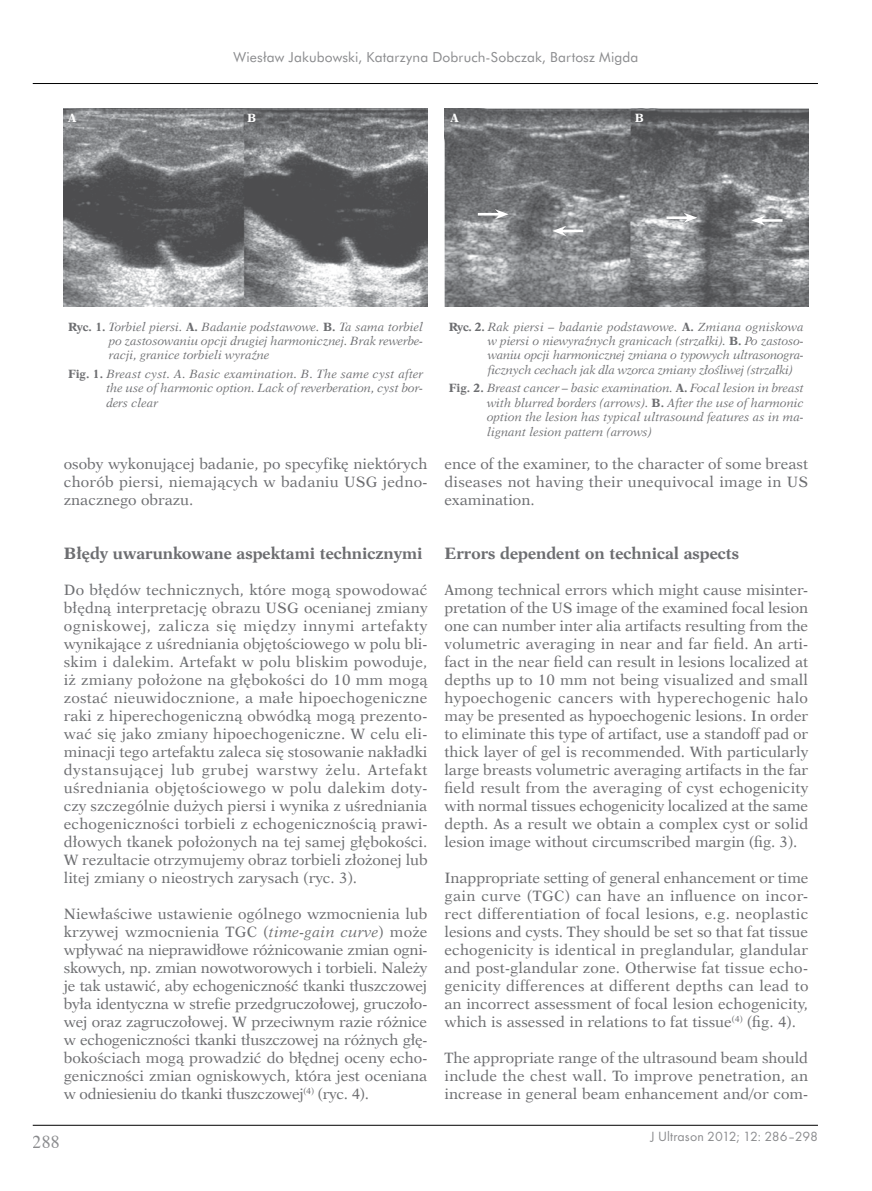
<style>
.page{position:relative;width:872px;height:1191px;background:#fff}
.page>*{position:absolute;margin:0;border:0;box-sizing:border-box;transform-origin:0 0}
.t1{font:18px "Times";color:#6d6e71}
.t2{font:700 16.5px "Dutch 823 EU";color:#6d6e71}
.t3{font:15px/18px "Dutch 823 EU";color:#6d6e71;text-align:justify}
.t4{font:13.8px "Futura PL";letter-spacing:.01em;color:#6d6e71}
.t5{font:13.8px "Pfutura";letter-spacing:-.005em;color:#6d6e71}
.t6{font:italic 12px/14.4px "Dutch 823 EU";color:#6d6e71;text-align:justify}
.t7{font:700 12px "Dutch 823 EU";color:#fff}
.s1{font-weight:700;font-style:normal}
.s2{font-style:italic}
</style>
<div class="page">
<hr style="left:33px;top:1125px;width:785px;height:1px;background:#000">
<hr style="left:33px;top:83px;width:785px;height:1px;background:#000">
<img style="left:64px;top:109px;width:363px;height:197px">
<img style="left:444px;top:108px;width:364px;height:198px">
<svg style="left:478px;top:209px;width:31px;height:10px"></svg>
<svg style="left:552px;top:226px;width:31px;height:10px"></svg>
<svg style="left:751px;top:215px;width:31px;height:10px"></svg>
<svg style="left:666px;top:213px;width:31px;height:10px"></svg>
<p class="t4" style="left:233px;top:49px;width:406px">Wiesław Jakubowski, Katarzyna Dobruch‑Sobczak, Bartosz Migda</p>
<p class="t7" style="left:68px;top:111px;width:10px">A</p>
<p class="t7" style="left:247px;top:111px;width:11px">B</p>
<p class="t7" style="left:450px;top:111px;width:10px">A</p>
<p class="t7" style="left:635px;top:111px;width:11px">B</p>
<p class="t6" style="left:109px;top:319px;width:316px;text-indent:-41px"><span class="s1">Ryc. 1.</span> Torbiel piersi. <span class="s1">A.</span> Badanie podstawowe. <span class="s1">B.</span> Ta sama torbiel po zastosowaniu opcji drugiej harmonicznej. Brak rewerbe‑ racji, granice torbieli wyraźne</p>
<p class="t6" style="left:106px;top:367px;width:318px;text-indent:-38px"><span class="s1">Fig. 1.</span> Breast cyst. A. Basic examination. B. The same cyst after the use of harmonic option. Lack of reverberation, cyst bor‑ ders clear</p>
<p class="t3" style="left:64px;top:454px;width:365px">osoby wykonującej badanie, po specyfikę niektórych chorób piersi, niemających w badaniu USG jedno‑ znacznego obrazu.</p>
<p class="t2" style="left:64px;top:543px;width:360px">Błędy uwarunkowane aspektami technicznymi</p>
<p class="t3" style="left:64px;top:580px;width:365px">Do błędów technicznych, które mogą spowodować błędną interpretację obrazu USG ocenianej zmiany ogniskowej, zalicza się między innymi artefakty wynikające z uśredniania objętościowego w polu bli‑ skim i dalekim. Artefakt w polu bliskim powoduje, iż zmiany położone na głębokości do 10 mm mogą zostać nieuwidocznione, a małe hipoechogeniczne raki z hiperechogeniczną obwódką mogą prezento‑ wać się jako zmiany hipoechogeniczne. W celu eli‑ minacji tego artefaktu zaleca się stosowanie nakładki dystansującej lub grubej warstwy żelu. Artefakt uśredniania objętościowego w polu dalekim doty‑ czy szczególnie dużych piersi i wynika z uśredniania echogeniczności torbieli z echogenicznością prawi‑ dłowych tkanek położonych na tej samej głębokości.<br>W rezultacie otrzymujemy obraz torbieli złożonej lub litej zmiany o nieostrych zarysach (ryc. 3).</p>
<p class="t3" style="left:64px;top:904px;width:365px">Niewłaściwe ustawienie ogólnego wzmocnienia lub krzywej wzmocnienia TGC (<span class="s2">time‑gain curve</span>) może wpływać na nieprawidłowe różnicowanie zmian ogni‑ skowych, np. zmian nowotworowych i torbieli. Należy je tak ustawić, aby echogeniczność tkanki tłuszczowej była identyczna w strefie przedgruczołowej, gruczoło‑ wej oraz zagruczołowej. W przeciwnym razie różnice w echogeniczności tkanki tłuszczowej na różnych głę‑ bokościach mogą prowadzić do błędnej oceny echo‑ geniczności zmian ogniskowych, która jest oceniana w odniesieniu do tkanki tłuszczowej<sup>(4)</sup> (ryc. 4).</p>
<p class="t6" style="left:488px;top:319px;width:318px;text-indent:-39px"><span class="s1">Ryc. 2.</span> Rak piersi – badanie podstawowe. <span class="s1">A.</span> Zmiana ogniskowa w piersi o niewyraźnych granicach (strzałki). <span class="s1">B.</span> Po zastoso‑ waniu opcji harmonicznej zmiana o typowych ultrasonogra‑ ficznych cechach jak dla wzorca zmiany złośliwej (strzałki)</p>
<p class="t6" style="left:487px;top:381px;width:318px;text-indent:-38px"><span class="s1">Fig. 2.</span> Breast cancer – basic examination. <span class="s1">A.</span> Focal lesion in breast with blurred borders (arrows). <span class="s1">B.</span> After the use of harmonic option the lesion has typical ultrasound features as in ma‑ lignant lesion pattern (arrows)</p>
<p class="t3" style="left:444px;top:454px;width:365px">ence of the examiner, to the character of some breast diseases not having their unequivocal image in US examination.</p>
<p class="t2" style="left:444px;top:543px;width:296px">Errors dependent on technical aspects</p>
<p class="t3" style="left:444px;top:580px;width:365px">Among technical errors which might cause misinter‑ pretation of the US image of the examined focal lesion one can number inter alia artifacts resulting from the volumetric averaging in near and far field. An arti‑ fact in the near field can result in lesions localized at depths up to 10 mm not being visualized and small hypoechogenic cancers with hyperechogenic halo may be presented as hypoechogenic lesions. In order to eliminate this type of artifact, use a standoff pad or thick layer of gel is recommended. With particularly large breasts volumetric averaging artifacts in the far field result from the averaging of cyst echogenicity with normal tissues echogenicity localized at the same depth. As a result we obtain a complex cyst or solid lesion image without circumscribed margin (fig. 3).</p>
<p class="t3" style="left:444px;top:868px;width:365px">Inappropriate setting of general enhancement or time gain curve (TGC) can have an influence on incor‑ rect differentiation of focal lesions, e.g. neoplastic lesions and cysts. They should be set so that fat tissue echogenicity is identical in preglandular, glandular and post‑glandular zone. Otherwise fat tissue echo‑ genicity differences at different depths can lead to an incorrect assessment of focal lesion echogenicity, which is assessed in relations to fat tissue<sup>(4)</sup> (fig. 4).</p>
<p class="t3" style="left:444px;top:1048px;width:365px">The appropriate range of the ultrasound beam should include the chest wall. To improve penetration, an increase in general beam enhancement and/or com‑</p>
<p class="t1" style="left:33px;top:1125px;width:28px">288</p>
<p class="t5" style="left:650px;top:1128px;width:169px">J Ultrason 2012; 12: 286–298</p>
</div>
